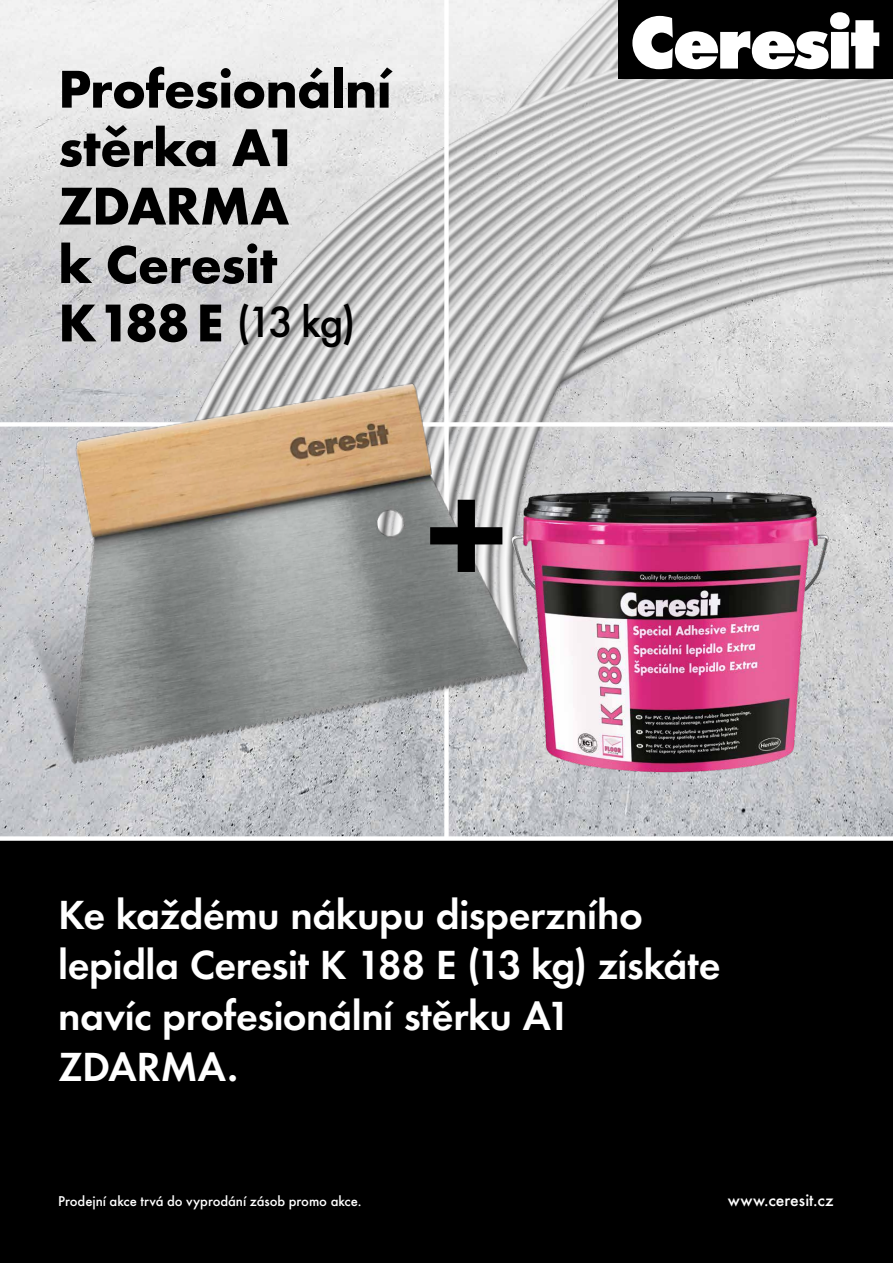
<style>
.page{position:relative;width:893px;height:1263px;background:#fff}
.page>*{position:absolute;margin:0;border:0;box-sizing:border-box;transform-origin:0 0}
.t1{font:700 55.2px/58.4px "Futura TOT";letter-spacing:-.015em;color:#000}
.t2{font:500 45.45px "Futura TOT";color:#000}
.t3{font:600 42.22px/50.6px "Futura TOT";letter-spacing:-.01em;color:#fff}
.t4{font:500 17.7px "Futura TOT";letter-spacing:.005em;color:#fff}
.t5{font:500 14.77px "Futura TOT";letter-spacing:-.005em;color:#fff}
.s1{font-weight:700;font-size:55.2px}
</style>
<div class="page">
<img style="left:0;top:0;width:893px;height:836px">
<img style="left:71px;top:0;width:822px;height:774px">
<div style="left:0;top:838px;width:893px;height:425px;background:#000"></div>
<div style="left:0;top:422px;width:893px;height:5px;background:#fff"></div>
<div style="left:0;top:836px;width:893px;height:5px;background:#fff"></div>
<div style="left:444px;top:0;width:5px;height:838px;background:#fff"></div>
<img style="left:0;top:357px;width:571px;height:475px">
<img style="left:495px;top:457px;width:349px;height:349px">
<svg style="left:430px;top:500px;width:72px;height:72px;background:#626363"></svg>
<div style="left:619px;top:0;width:274px;height:79px;background:#000"></div>
<svg style="left:632px;top:12px;width:247px;height:57px"></svg>
<h1 class="t1" style="left:58px;top:59px;width:335px">Profesionální stěrka A1<br>ZDARMA<br>k Ceresit</h1>
<p class="t2" style="left:58px;top:295px;width:299px"><span class="s1">K 188 E</span> (13 kg)</p>
<p class="t3" style="left:58px;top:889px;width:664px">Ke každému nákupu disperzního lepidla Ceresit K 188 E (13 kg) získáte navíc profesionální stěrku A1<br>ZDARMA.</p>
<p class="t5" style="left:58px;top:1192px;width:305px">Prodejní akce trvá do vyprodání zásob promo akce.</p>
<p class="t4" style="left:728px;top:1189px;width:107px">www.ceresit.cz</p>
</div>
